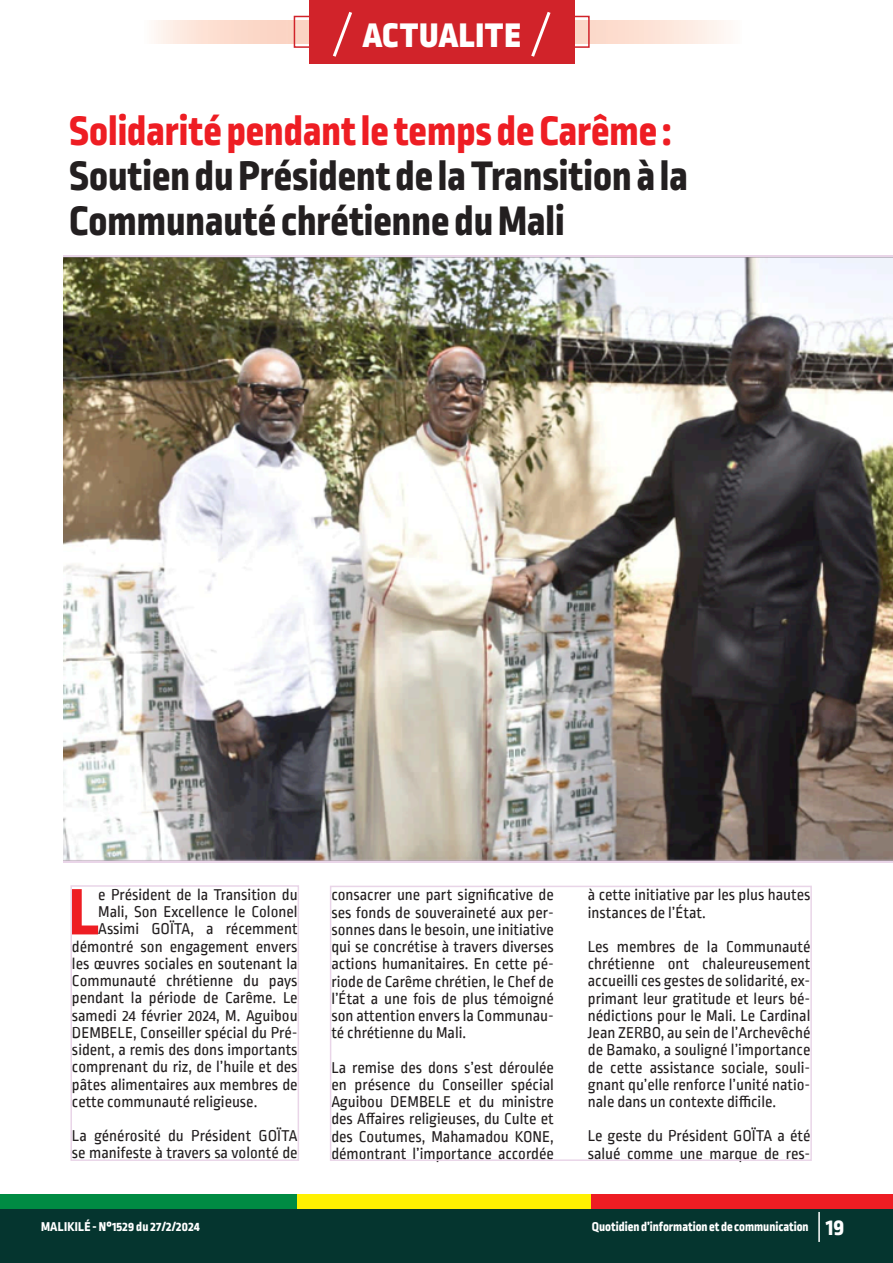
<style>
.page{position:relative;width:893px;height:1263px;background:#fff}
.page>*{position:absolute;margin:0;border:0;box-sizing:border-box;transform-origin:0 0}
.t1{font:800 69.15px "Ropa Sans Pro";color:#ee1d23}
.t2{font:800 43.5px "Ropa Sans Pro";color:#231f20}
.t3{font:800 43.5px "Ropa Sans Pro";color:#ee1d23}
.t4{font:900 36px "Ropa Sans Pro";letter-spacing:.03em;color:#fff}
.t5{font:16.5px/17.2px "Ropa Sans PTT";color:#231f20}
.t6{font:800 13.5px "Ropa Sans Pro";color:#fff}
.t7{font:800 13.5px "Ropa Sans Pro";letter-spacing:.02em;color:#fff}
.s1{font-size:24px}
</style>
<div class="page">
<div style="left:0;top:1195px;width:297px;height:17px;background:#008b43"></div>
<div style="left:297px;top:1195px;width:297px;height:17px;background:#fff101"></div>
<div style="left:592px;top:1195px;width:301px;height:17px;background:#ee1d23"></div>
<div style="left:0;top:1209px;width:893px;height:54px;background:#05352f"></div>
<hr style="left:818px;top:1212px;width:2px;height:30px;background:#fff">
<svg style="left:154px;top:21px;width:572px;height:23px;background:#fce0d4"></svg>
<div style="left:294px;top:16px;width:296px;height:32px;border:2px solid #d1232a"></div>
<div style="left:309px;top:0;width:265px;height:64px;background:#d1232a"></div>
<svg style="left:333px;top:11px;width:19px;height:46px"></svg>
<svg style="left:531px;top:12px;width:20px;height:45px"></svg>
<img style="left:64px;top:256px;width:829px;height:605px">
<div style="left:70px;top:885px;width:229px;height:276px;border:2px solid #e9d5e8"></div>
<div style="left:330px;top:886px;width:482px;height:275px;border:2px solid #e9d5e8"></div>
<p class="t4" style="left:363px;top:13px;width:159px">ACTUALITE</p>
<p class="t3" style="left:69px;top:106px;width:604px">Solidarité pendant le temps de Carême :</p>
<p class="t2" style="left:69px;top:151px;width:620px">Soutien du Président de la Transition à la</p>
<p class="t2" style="left:69px;top:196px;width:497px">Communauté chrétienne du Mali</p>
<p class="t1" style="left:69px;top:871px;width:32px">L</p>
<p class="t5" style="left:98px;top:887px;width:201px">e Président de la Transition du</p>
<p class="t5" style="left:98px;top:904px;width:201px">Mali, Son Excellence le Colonel</p>
<p class="t5" style="left:98px;top:921px;width:201px">Assimi GOÏTA, a récemment</p>
<p class="t5" style="left:72px;top:939px;width:227px">démontré son engagement envers</p>
<p class="t5" style="left:72px;top:956px;width:227px">les œuvres sociales en soutenant la</p>
<p class="t5" style="left:72px;top:973px;width:227px">Communauté chrétienne du pays</p>
<p class="t5" style="left:72px;top:990px;width:227px">pendant la période de Carême. Le</p>
<p class="t5" style="left:72px;top:1008px;width:227px">samedi 24 février 2024, M. Aguibou</p>
<p class="t5" style="left:72px;top:1025px;width:227px">DEMBELE, Conseiller spécial du Pré-</p>
<p class="t5" style="left:72px;top:1042px;width:227px">sident, a remis des dons importants</p>
<p class="t5" style="left:72px;top:1059px;width:227px">comprenant du riz, de l’huile et des</p>
<p class="t5" style="left:72px;top:1077px;width:227px">pâtes alimentaires aux membres de</p>
<p class="t5" style="left:72px;top:1094px;width:187px">cette communauté religieuse.</p>
<p class="t5" style="left:72px;top:1128px;width:227px">La générosité du Président GOÏTA se manifeste à travers sa volonté de</p>
<p class="t5" style="left:331px;top:887px;width:224px;text-align:justify">consacrer une part significative de ses fonds de souveraineté aux per&shy;sonnes dans le besoin, une initiative qui se concrétise à travers diverses actions humanitaires. En cette pé&shy;riode de Carême chrétien, le Chef de l’État a une fois de plus témoigné son attention envers la Communau&shy;té chrétienne du Mali.</p>
<p class="t5" style="left:331px;top:1060px;width:224px;text-align:justify">La remise des dons s’est déroulée en présence du Conseiller spécial Aguibou DEMBELE et du ministre des Affaires religieuses, du Culte et des Coutumes, Mahamadou KONE, démontrant l’importance accordée</p>
<p class="t5" style="left:588px;top:887px;width:224px">à cette initiative par les plus hautes instances de l’État.</p>
<p class="t5" style="left:588px;top:939px;width:224px;text-align:justify">Les membres de la Communauté chrétienne ont chaleureusement accueilli ces gestes de solidarité, ex&shy;primant leur gratitude et leurs bé&shy;nédictions pour le Mali. Le Cardinal Jean ZERBO, au sein de l’Archevêché de Bamako, a souligné l’importance de cette assistance sociale, souli&shy;gnant qu’elle renforce l’unité natio&shy;nale dans un contexte difficile.</p>
<p class="t5" style="left:588px;top:1128px;width:224px">Le geste du Président GOÏTA a été salué comme une marque de res-</p>
<p class="t7" style="left:41px;top:1219px;width:160px">MALIKILÉ - N°1529 du 27/2/2024</p>
<p class="t6" style="left:592px;top:1219px;width:254px">Quotidien d’information et de communication <span class="s1">19</span></p>
</div>
